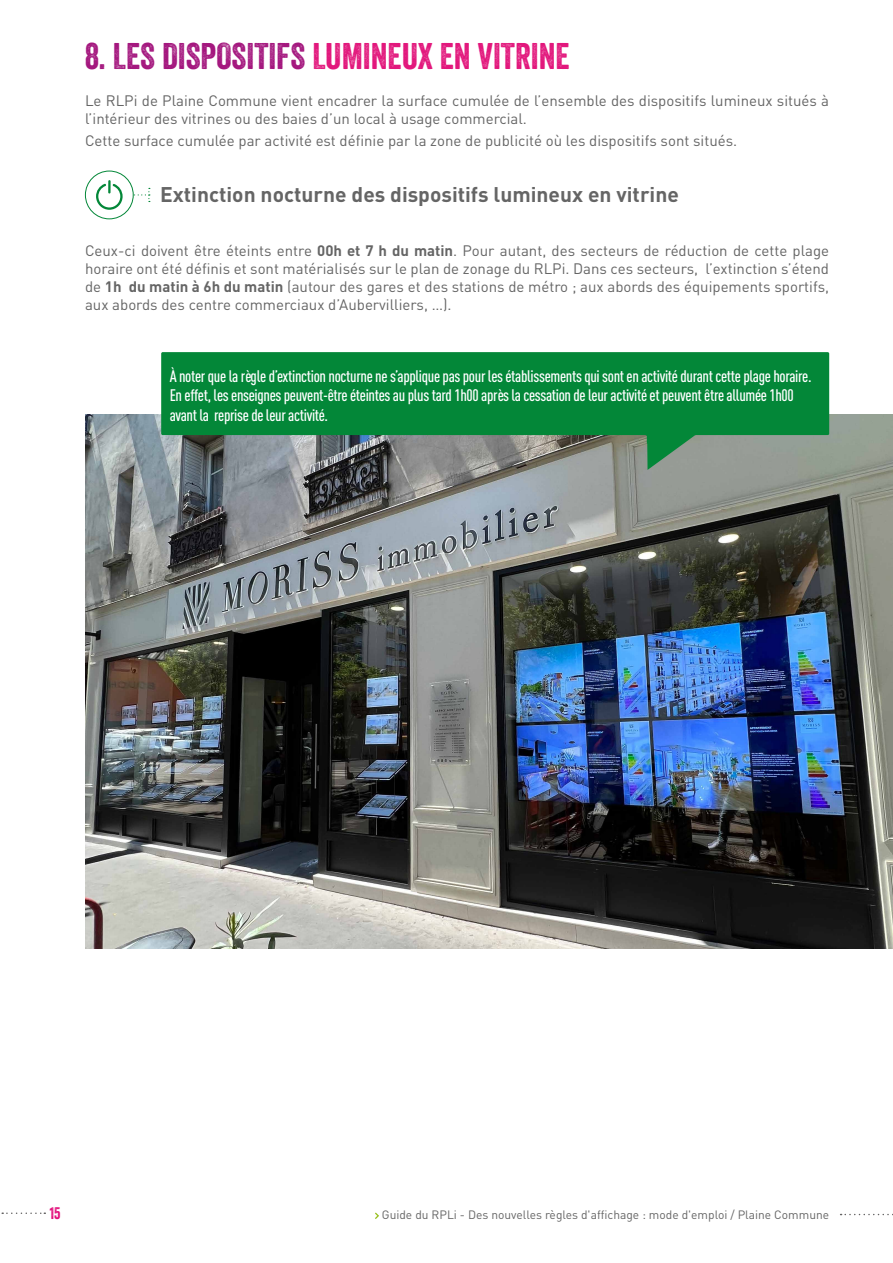
<style>
.page{position:relative;width:893px;height:1263px;background:#fff}
.page>*{position:absolute;margin:0;border:0;box-sizing:border-box;transform-origin:0 0}
.t1{font:36px "Veneer";color:#e2177c}
.t2{font:700 21px "DIN Pro";color:#656565}
.t3{font:500 16.5px/19.8px "DIN Cond";letter-spacing:-.02em;color:#fff}
.t4{font:16.2px "Veneer";color:#e20f7b}
.t5{font:15px/18px "DIN Pro";color:#656565}
.t6{font:12px "DIN Pro";color:#656565}
.s1{color:#a4177e}
.s2{font-weight:700}
</style>
<div class="page">
<div style="left:85px;top:171px;width:49px;height:48px;border:1px solid #038738;border-radius:50%"></div>
<svg style="left:132px;top:188px;width:18px;height:14px"></svg>
<svg style="left:96px;top:180px;width:27px;height:30px"></svg>
<img style="left:85px;top:415px;width:808px;height:533px">
<svg style="left:161px;top:352px;width:668px;height:118px;fill:#038738"></svg>
<svg style="left:2px;top:1212px;width:43px;height:2px"></svg>
<svg style="left:841px;top:1214px;width:52px;height:1px"></svg>
<svg style="left:375px;top:1212px;width:4px;height:7px"></svg>
<h1 class="t1" style="left:85px;top:34px;width:486px"><span class="s1">8. LES DISPOSITIFS</span> LUMINEUX EN VITRINE</h1>
<p class="t5" style="left:85px;top:91px;width:746px">Le RLPi de Plaine Commune vient encadrer la surface cumulée de l’ensemble des dispositifs lumineux situés à l’intérieur des vitrines ou des baies d’un local à usage commercial.</p>
<p class="t5" style="left:85px;top:131px;width:654px">Cette surface cumulée par activité est définie par la zone de publicité où les dispositifs sont situés.</p>
<h2 class="t2" style="left:160px;top:180px;width:520px">Extinction nocturne des dispositifs lumineux en vitrine</h2>
<p class="t5" style="left:85px;top:241px;width:746px;text-align:justify">Ceux-ci doivent être éteints entre <span class="s2">00h et 7 h du matin</span>. Pour autant, des secteurs de réduction de cette plage horaire ont été définis et sont matérialisés sur le plan de zonage du RLPi. Dans ces secteurs, l’extinction s’étend de <span class="s2">1h du matin à 6h du matin</span> (autour des gares et des stations de métro ; aux abords des équipements sportifs, aux abords des centre commerciaux d’Aubervilliers, …).</p>
<p class="t3" style="left:170px;top:365px;width:643px">À noter que la règle d’extinction nocturne ne s’applique pas pour les établissements qui sont en activité durant cette plage horaire.<br>En effet, les enseignes peuvent-être éteintes au plus tard 1h00 après la cessation de leur activité et peuvent être allumée 1h00 avant la reprise de leur activité.</p>
<p class="t4" style="left:50px;top:1204px;width:12px">15</p>
<p class="t6" style="left:382px;top:1206px;width:449px">Guide du RPLi - Des nouvelles règles d'affichage : mode d'emploi / Plaine Commune</p>
</div>
